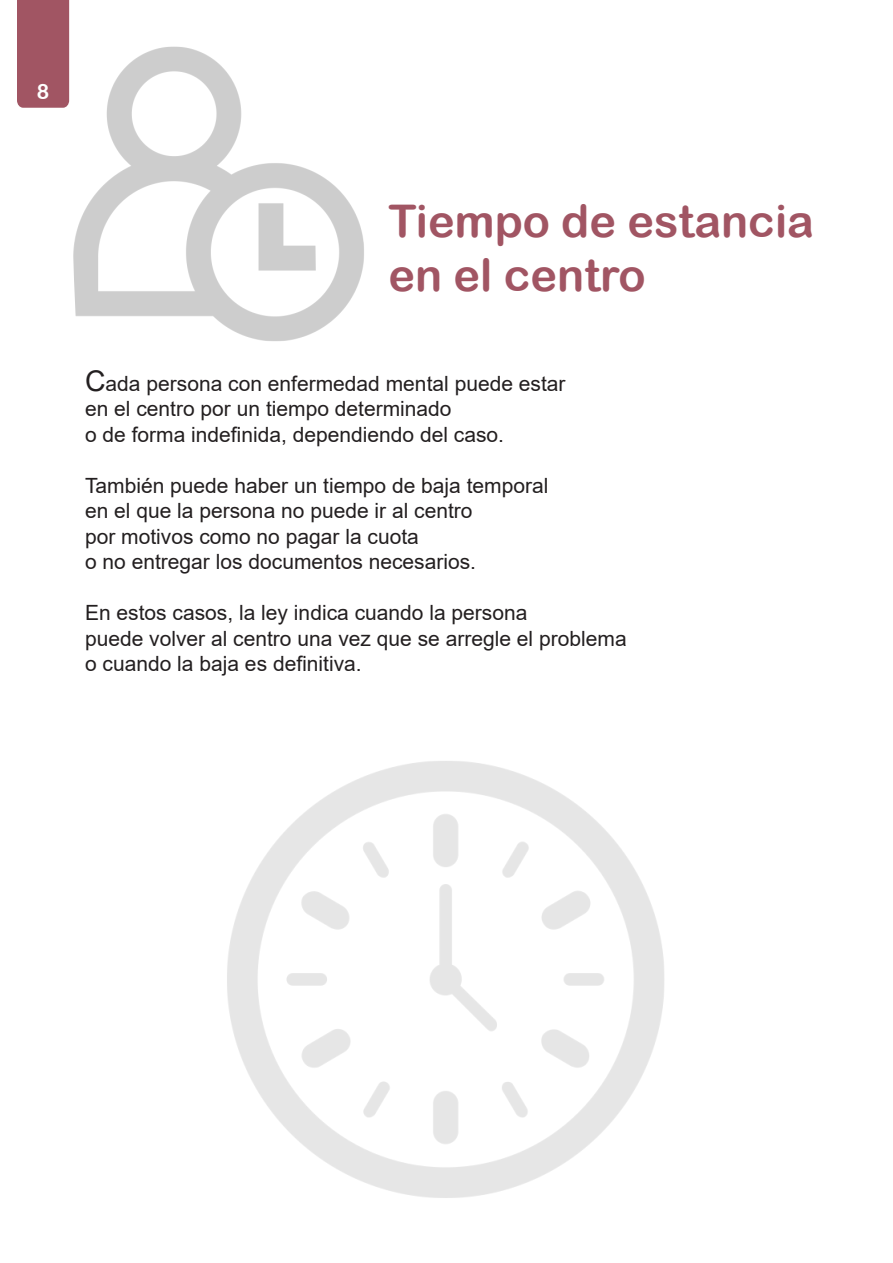
<style>
.page{position:relative;width:893px;height:1263px;background:#fff}
.page>*{position:absolute;margin:0;border:0;box-sizing:border-box;transform-origin:0 0}
.t1{font:45px/54px "Arial Rounded MT Bold";color:#a15563}
.t2{font:21px "Arial";color:#231f20}
.t3{font:21px "Arial Rounded MT Bold";color:#fff}
.s1{font-size:28.5px}
</style>
<div class="page">
<div style="left:17px;top:0;width:52px;height:108px;background:#a15563"></div>
<img style="left:63px;top:38px;width:301px;height:303px">
<img style="left:227px;top:761px;width:437px;height:437px">
<p class="t3" style="left:37px;top:79px;width:14px">8</p>
<p class="t1" style="left:388px;top:193px;width:427px">Tiempo de estancia en el centro</p>
<p class="t2" style="left:85px;top:369px;width:482px"><span class="s1">C</span>ada persona con enfermedad mental puede estar</p>
<p class="t2" style="left:85px;top:394px;width:368px">en el centro por un tiempo determinado</p>
<p class="t2" style="left:85px;top:420px;width:421px">o de forma indefinida, dependiendo del caso.</p>
<p class="t2" style="left:85px;top:471px;width:465px">También puede haber un tiempo de baja temporal</p>
<p class="t2" style="left:85px;top:496px;width:389px">en el que la persona no puede ir al centro</p>
<p class="t2" style="left:85px;top:522px;width:335px">por motivos como no pagar la cuota</p>
<p class="t2" style="left:85px;top:547px;width:393px">o no entregar los documentos necesarios.</p>
<p class="t2" style="left:85px;top:598px;width:444px">En estos casos, la ley indica cuando la persona</p>
<p class="t2" style="left:85px;top:624px;width:543px">puede volver al centro una vez que se arregle el problema</p>
<p class="t2" style="left:85px;top:649px;width:278px">o cuando la baja es definitiva.</p>
</div>
